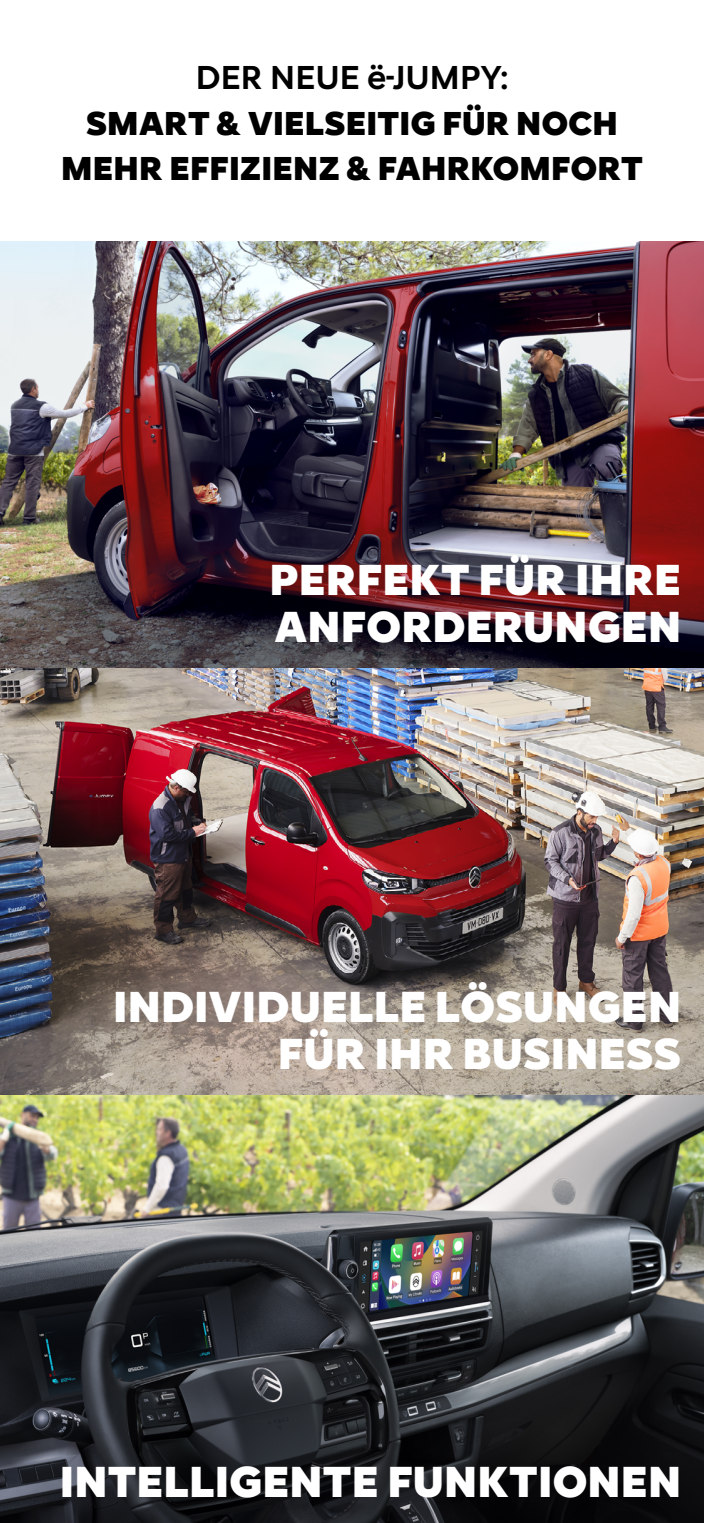
<style>
.page{position:relative;width:704px;height:1523px;background:#fff}
.page>*{position:absolute;margin:0;border:0;box-sizing:border-box;transform-origin:0 0}
.t1{font:900 45px/46.9px "Citroen Type";letter-spacing:-.01em;color:#fff}
.t2{font:900 34.38px/45.6px "Citroen Type";letter-spacing:-.01em;color:#000;text-align:center}
.t3{font:500 34.38px "Citroen Type";letter-spacing:-.01em;color:#000}
</style>
<div class="page">
<img style="left:0;top:241px;width:703px;height:1281px">
<p class="t3" style="left:195px;top:51px;width:314px">DER NEUE ë-JUMPY:</p>
<p class="t2" style="left:61px;top:98px;width:583px">SMART &amp; VIELSEITIG FÜR NOCH<br>MEHR EFFIZIENZ &amp; FAHRKOMFORT</p>
<p class="t1" style="left:269px;top:554px;width:413px">PERFEKT FÜR IHRE<br>ANFORDERUNGEN</p>
<p class="t1" style="left:113px;top:981px;width:570px;text-align:right">INDIVIDUELLE LÖSUNGEN<br>FÜR IHR BUSINESS</p>
<p class="t1" style="left:59px;top:1456px;width:623px">INTELLIGENTE FUNKTIONEN</p>
</div>
